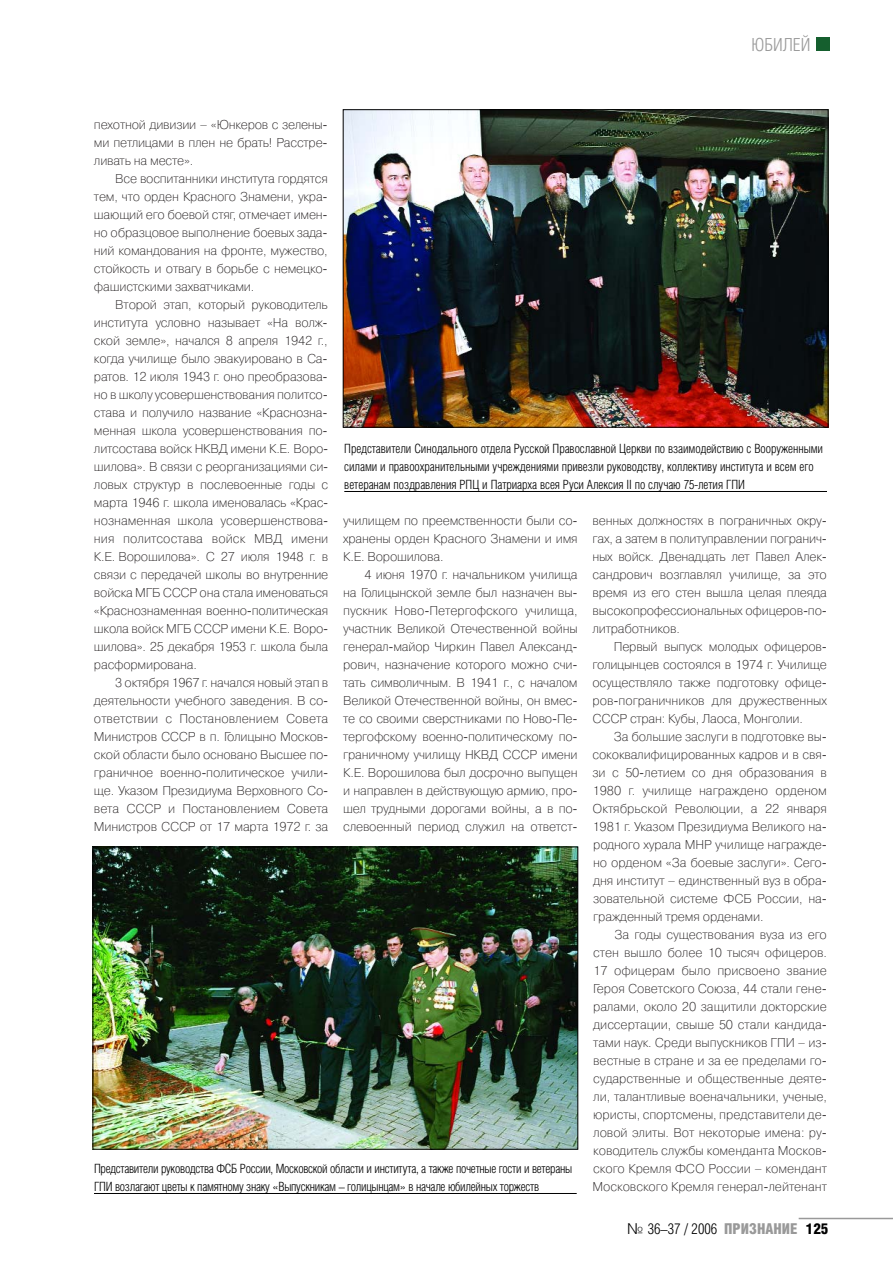
<style>
.page{position:relative;width:893px;height:1263px;background:#fff}
.page>*{position:absolute;margin:0;border:0;box-sizing:border-box;transform-origin:0 0}
.t1{font:300 18px "Helios Cond";color:#999}
.t2{font:300 15px "Helios Cond";color:#000}
.t3{font:12.75px/18px "Pragmatica Light C";letter-spacing:-.015em;color:#231f20;text-align:justify}
.t4{font:300 12.75px/18px "Helios Cond";letter-spacing:-.005em;color:#000}
.s1{font-family:"Helios"}
.s2{font-weight:900;color:#999}
.s3{font-weight:900}
</style>
<div class="page">
<div style="left:816px;top:37px;width:14px;height:14px;background:#155f2e"></div>
<hr style="left:798px;top:1218px;width:94px;height:1px;background:#999">
<img style="left:94px;top:849px;width:482px;height:299px">
<div style="left:92px;top:847px;width:486px;height:303px;border:1px solid #000"></div>
<hr style="left:94px;top:1193px;width:482px;height:1px;background:#000">
<img style="left:345px;top:111px;width:481px;height:315px">
<div style="left:343px;top:109px;width:485px;height:319px;border:1px solid #000"></div>
<hr style="left:344px;top:491px;width:483px;height:1px;background:#000">
<h1 class="t1" style="left:751px;top:39px;width:61px">ЮБИЛЕЙ</h1>
<p class="t3" style="left:94px;top:116px;width:235px">пехотной дивизии – «Юнкеров с зелены&shy;ми петлицами в плен не брать! Расстре&shy;ливать на месте».</p>
<p class="t3" style="left:94px;top:170px;width:235px;text-indent:21px">Все воспитанники института гордятся тем, что орден Красного Знамени, укра&shy;шающий его боевой стяг, отмечает имен&shy;но образцовое выполнение боевых зада&shy;ний командования на фронте, мужество, стойкость и отвагу в борьбе с немецко&shy;фашистскими захватчиками.</p>
<p class="t3" style="left:94px;top:296px;width:236px;text-indent:21px">Второй этап, который руководитель института условно называет «На волж&shy;ской земле», начался 8 апреля 1942 г., когда училище было эвакуировано в Са&shy;ратов. 12 июля 1943 г. оно преобразова&shy;но в школу усовершенствования политсо&shy;става и получило название «Краснозна&shy;менная школа усовершенствования по&shy;литсостава войск НКВД имени К.Е. Воро&shy;шилова». В связи с реорганизациями си&shy;ловых структур в послевоенные годы с марта 1946 г. школа именовалась «Крас&shy;нознаменная школа усовершенствова&shy;ния политсостава войск МВД имени К.Е. Ворошилова». С 27 июля 1948 г. в связи с передачей школы во внутренние войска МГБ СССР она стала именоваться «Краснознаменная военно-политическая школа войск МГБ СССР имени К.Е. Воро&shy;шилова». 25 декабря 1953 г. школа была расформирована.</p>
<p class="t3" style="left:94px;top:674px;width:236px;text-indent:21px">3 октября 1967 г. начался новый этап в деятельности учебного заведения. В со&shy;ответствии с Постановлением Совета Министров СССР в п. Голицыно Москов&shy;ской области было основано Высшее по&shy;граничное военно-политическое учили&shy;ще. Указом Президиума Верховного Со&shy;вета СССР и Постановлением Совета Министров СССР от 17 марта 1972 г. за</p>
<p class="t4" style="left:344px;top:442px;width:480px">Представители Синодального отдела Русской Православной Церкви по взаимодействию с Вооруженными силами и правоохранительными учреждениями привезли руководству, коллективу института и всем его ветеранам поздравления РПЦ и Патриарха всея Руси Алексия II по случаю 75-летия ГПИ</p>
<p class="t3" style="left:343px;top:512px;width:236px">училищем по преемственности были со&shy;хранены орден Красного Знамени и имя К.Е. Ворошилова.</p>
<p class="t3" style="left:343px;top:566px;width:236px;text-indent:21px">4 июня 1970 г. начальником училища на Голицынской земле был назначен вы&shy;пускник Ново-Петергофского училища, участник Великой Отечественной войны генерал-майор Чиркин Павел Александ&shy;рович, назначение которого можно счи&shy;тать символичным. В 1941 г., с началом Великой Отечественной войны, он вмес&shy;те со своими сверстниками по Ново-Пе&shy;тергофскому военно-политическому по&shy;граничному училищу НКВД СССР имени К.Е. Ворошилова был досрочно выпущен и направлен в действующую армию, про&shy;шел трудными дорогами войны, а в по&shy;слевоенный период служил на ответст-</p>
<p class="t3" style="left:592px;top:512px;width:236px">венных должностях в пограничных окру&shy;гах, а затем в политуправлении погранич&shy;ных войск. Двенадцать лет Павел Алек&shy;сандрович возглавлял училище, за это время из его стен вышла целая плеяда высокопрофессиональных офицеров-по&shy;литработников.</p>
<p class="t3" style="left:592px;top:638px;width:236px;text-indent:21px">Первый выпуск молодых офицеров&shy;голицынцев состоялся в 1974 г. Училище осуществляло также подготовку офице&shy;ров-пограничников для дружественных СССР стран: Кубы, Лаоса, Монголии.</p>
<p class="t3" style="left:592px;top:728px;width:236px;text-indent:21px">За большие заслуги в подготовке вы&shy;сококвалифицированных кадров и в свя&shy;зи с 50-летием со дня образования в 1980 г. училище награждено орденом Октябрьской Революции, а 22 января 1981 г. Указом Президиума Великого на&shy;родного хурала МНР училище награжде&shy;но орденом «За боевые заслуги». Сего&shy;дня институт – единственный вуз в обра&shy;зовательной системе ФСБ России, на&shy;гражденный тремя орденами.</p>
<p class="t3" style="left:592px;top:926px;width:236px;text-indent:22px">За годы существования вуза из его стен вышло более 10 тысяч офицеров.<br>17 офицерам было присвоено звание Героя Советского Союза, 44 стали гене&shy;ралами, около 20 защитили докторские диссертации, свыше 50 стали кандида&shy;тами наук. Среди выпускников ГПИ – из&shy;вестные в стране и за ее пределами го&shy;сударственные и общественные деяте&shy;ли, талантливые военачальники, ученые, юристы, спортсмены, представители де&shy;ловой элиты. Вот некоторые имена: ру&shy;ководитель службы коменданта Москов&shy;ского Кремля ФСО России – комендант Московского Кремля генерал-лейтенант</p>
<p class="t4" style="left:94px;top:1162px;width:479px">Представители руководства ФСБ России, Московской области и института, а также почетные гости и ветераны<br>ГПИ возлагают цветы к памятному знаку «Выпускникам – голицынцам» в начале юбилейных торжеств</p>
<p class="t2" style="left:627px;top:1225px;width:203px"><span class="s1">№</span> 36–37 / 2006 <span class="s2">ПРИЗНАНИЕ</span> <span class="s3">125</span></p>
</div>
